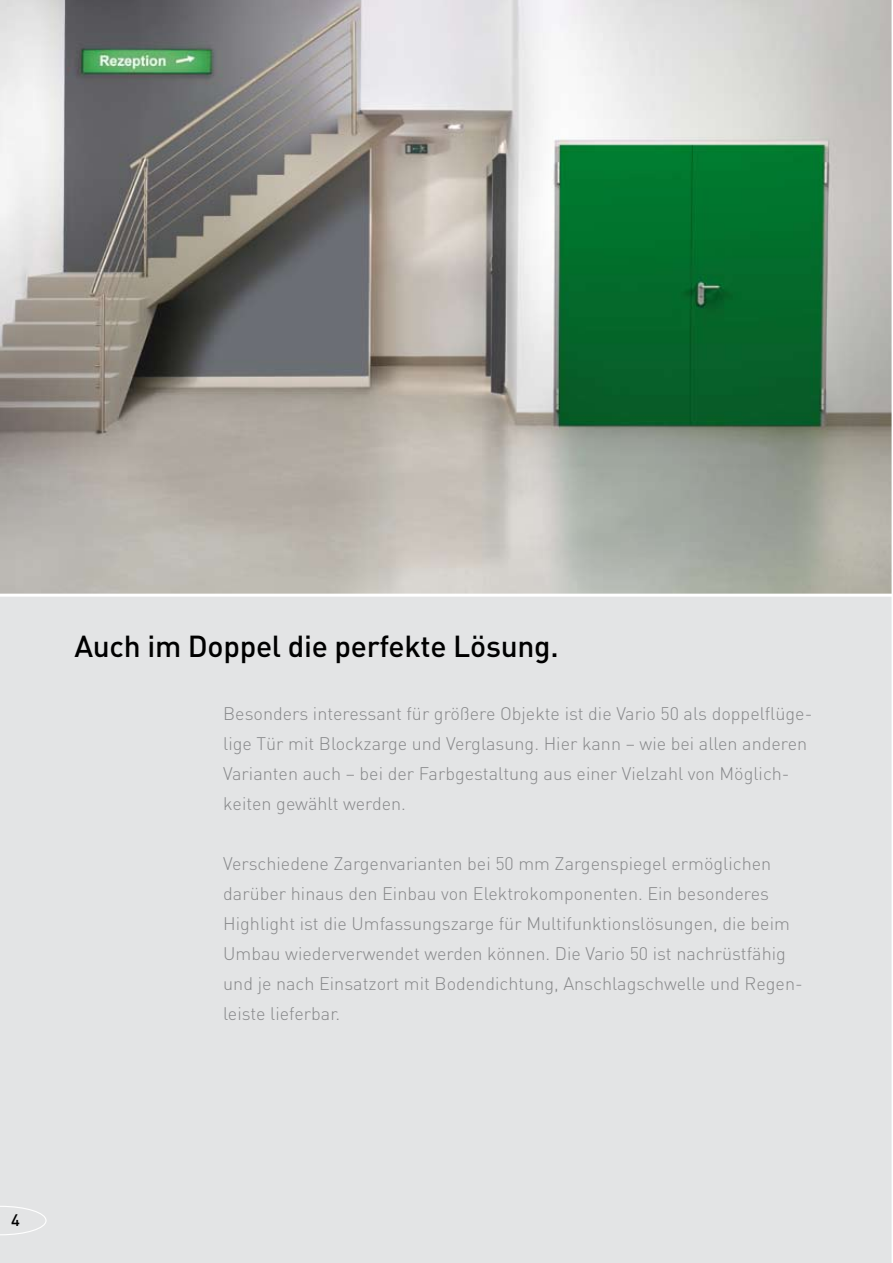
<style>
.page{position:relative;width:893px;height:1263px;background:#e3e4e5}
.page>*{position:absolute;margin:0;border:0;box-sizing:border-box;transform-origin:0 0}
.t1{font:500 30px "DIN";letter-spacing:-.01em;color:#000}
.t2{font:300 18px/30px "DIN";color:#87888a}
.t3{font:500 16.5px "DIN";color:#000}
</style>
<div class="page">
<img style="left:0;top:0;width:891px;height:594px">
<hr style="left:0;top:594px;width:893px;height:3px;background:#fff">
<hr style="left:891px;top:0;width:2px;height:1263px;background:#fff">
<svg style="left:0;top:1206px;width:47px;height:29px"></svg>
<h1 class="t1" style="left:74px;top:626px;width:486px">Auch im Doppel die perfekte Lösung.</h1>
<p class="t2" style="left:223px;top:698px;width:591px">Besonders interessant für größere Objekte ist die Vario 50 als doppelflüge&shy;lige Tür mit Blockzarge und Verglasung. Hier kann – wie bei allen anderen Varianten auch – bei der Farbgestaltung aus einer Vielzahl von Möglich&shy;keiten gewählt werden.</p>
<p class="t2" style="left:223px;top:848px;width:581px">Verschiedene Zargenvarianten bei 50 mm Zargenspiegel ermöglichen darüber hinaus den Einbau von Elektrokomponenten. Ein besonderes Highlight ist die Umfassungszarge für Multifunktionslösungen, die beim Umbau wiederverwendet werden können. Die Vario 50 ist nachrüstfähig und je nach Einsatzort mit Bodendichtung, Anschlagschwelle und Regen&shy;leiste lieferbar.</p>
<p class="t3" style="left:11px;top:1209px;width:10px">4</p>
</div>
